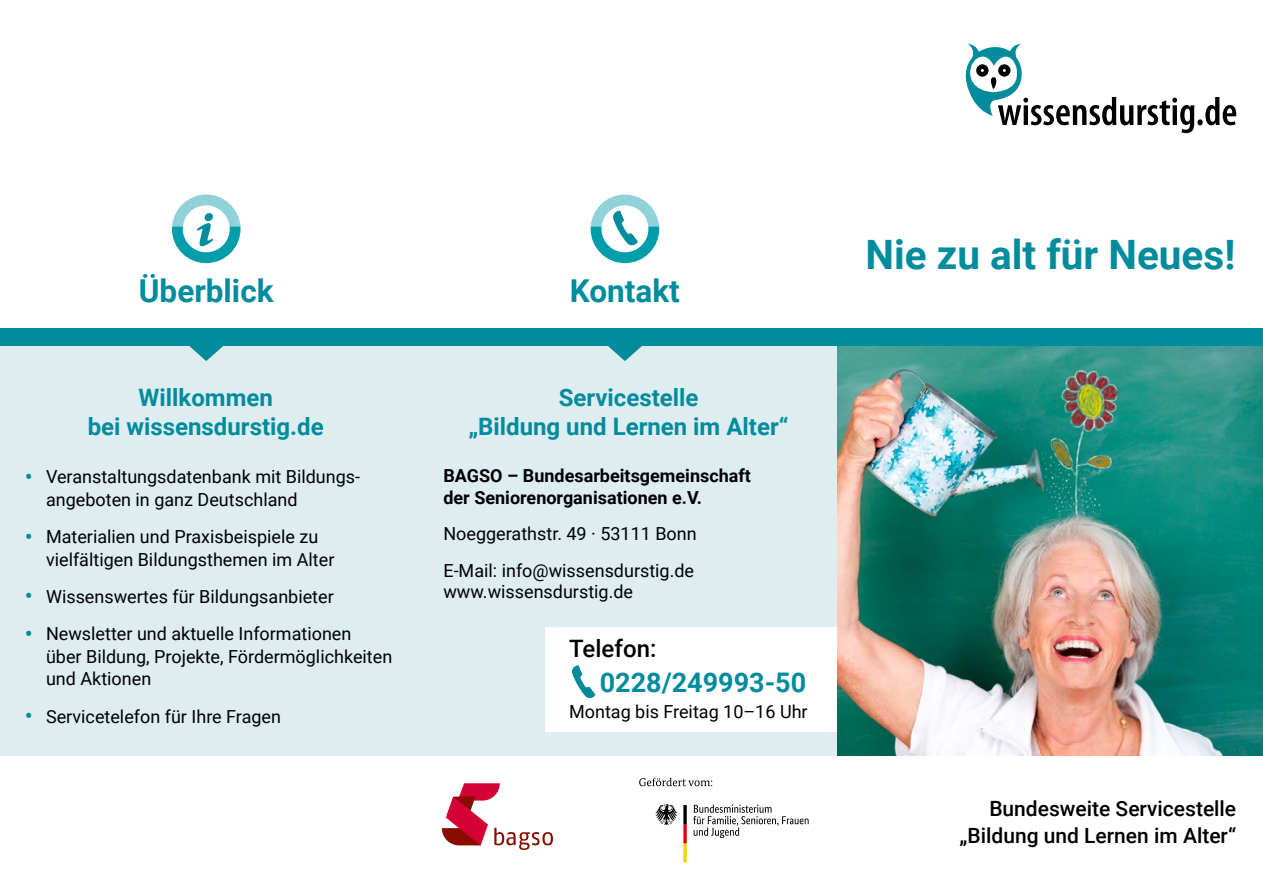
<style>
.page{position:relative;width:1263px;height:893px;background:#fff}
.page>*{position:absolute;margin:0;border:0;box-sizing:border-box;transform-origin:0 0}
.t1{font:700 40.5px "Roboto";color:#008c9d}
.t2{font:700 31.5px "Roboto";color:#008c9d}
.t3{font:700 27px "Roboto";color:#008c9d}
.h2_Rückseite{font:700 24px/28.8px "Roboto";color:#008c9d;text-align:center}
.t4{font:500 24px "Roboto";color:#000}
.t5{font:500 21px/27px "Roboto";color:#000;text-align:right}
.t6{font:18px/22.5px "Roboto";color:#000}
.t7{font:700 18px/21.6px "Roboto";color:#000}
.s1{font-size:24px;color:#008c9d}
</style>
<div class="page">
<div style="left:0;top:346px;width:881px;height:409px;background:#ddedf0"></div>
<div style="left:545px;top:627px;width:315px;height:105px;background:#fff"></div>
<img style="left:838px;top:346px;width:425px;height:409px">
<svg style="left:966px;top:44px;width:270px;height:89px"></svg>
<svg style="left:172px;top:195px;width:69px;height:68px"></svg>
<svg style="left:608px;top:346px;width:34px;height:15px"></svg>
<svg style="left:189px;top:346px;width:34px;height:15px"></svg>
<div style="left:0;top:328px;width:1263px;height:18px;background:#008c9d"></div>
<svg style="left:442px;top:783px;width:111px;height:67px"></svg>
<svg style="left:693px;top:804px;width:115px;height:34px"></svg>
<svg style="left:655px;top:804px;width:32px;height:58px"></svg>
<svg style="left:639px;top:778px;width:73px;height:8px"></svg>
<svg style="left:591px;top:195px;width:68px;height:68px"></svg>
<svg style="left:572px;top:665px;width:24px;height:34px"></svg>
<h1 class="t2" style="left:139px;top:269px;width:136px">Überblick</h1>
<h1 class="t2" style="left:570px;top:269px;width:112px">Kontakt</h1>
<h2 class="h2_Rückseite" style="left:88px;top:383px;width:237px">Willkommen<br>bei wissensdurstig.de</h2>
<p class="t6" style="left:46px;top:465px;width:316px;text-indent:-21px"><span class="s1">•</span> Veranstaltungsdatenbank mit Bildungs&shy;angeboten in ganz Deutschland</p>
<p class="t6" style="left:46px;top:525px;width:290px;text-indent:-21px"><span class="s1">•</span> Materialien und Praxisbeispiele zu vielfältigen Bildungsthemen im Alter</p>
<p class="t6" style="left:25px;top:585px;width:310px"><span class="s1">•</span> Wissenswertes für Bildungsanbieter</p>
<p class="t6" style="left:46px;top:622px;width:348px;text-indent:-21px"><span class="s1">•</span> Newsletter und aktuelle Informationen<br>über Bildung, Projekte, Fördermöglichkeiten und Aktionen</p>
<p class="t6" style="left:25px;top:704px;width:258px"><span class="s1">•</span> Servicetelefon für Ihre Fragen</p>
<h2 class="h2_Rückseite" style="left:468px;top:383px;width:322px">Servicestelle<br>„Bildung und Lernen im Alter“</h2>
<p class="t7" style="left:443px;top:464px;width:309px">BAGSO – Bundesarbeitsgemeinschaft der Seniorenorganisationen e.V.</p>
<p class="t6" style="left:443px;top:522px;width:255px">Noeggerathstr. 49 · 53111 Bonn</p>
<p class="t6" style="left:443px;top:559px;width:252px;line-height:21.6px">E-Mail: info@wissensdurstig.de www.wissensdurstig.de</p>
<p class="t4" style="left:569px;top:631px;width:89px">Telefon:</p>
<p class="t3" style="left:600px;top:664px;width:208px">0228/249993-50</p>
<p class="t6" style="left:569px;top:700px;width:240px">Montag bis Freitag 10–16 Uhr</p>
<h1 class="t1" style="left:865px;top:226px;width:371px">Nie zu alt für Neues!</h1>
<h2 class="t5" style="left:959px;top:794px;width:278px">Bundesweite Servicestelle „Bildung und Lernen im Alter“</h2>
</div>
